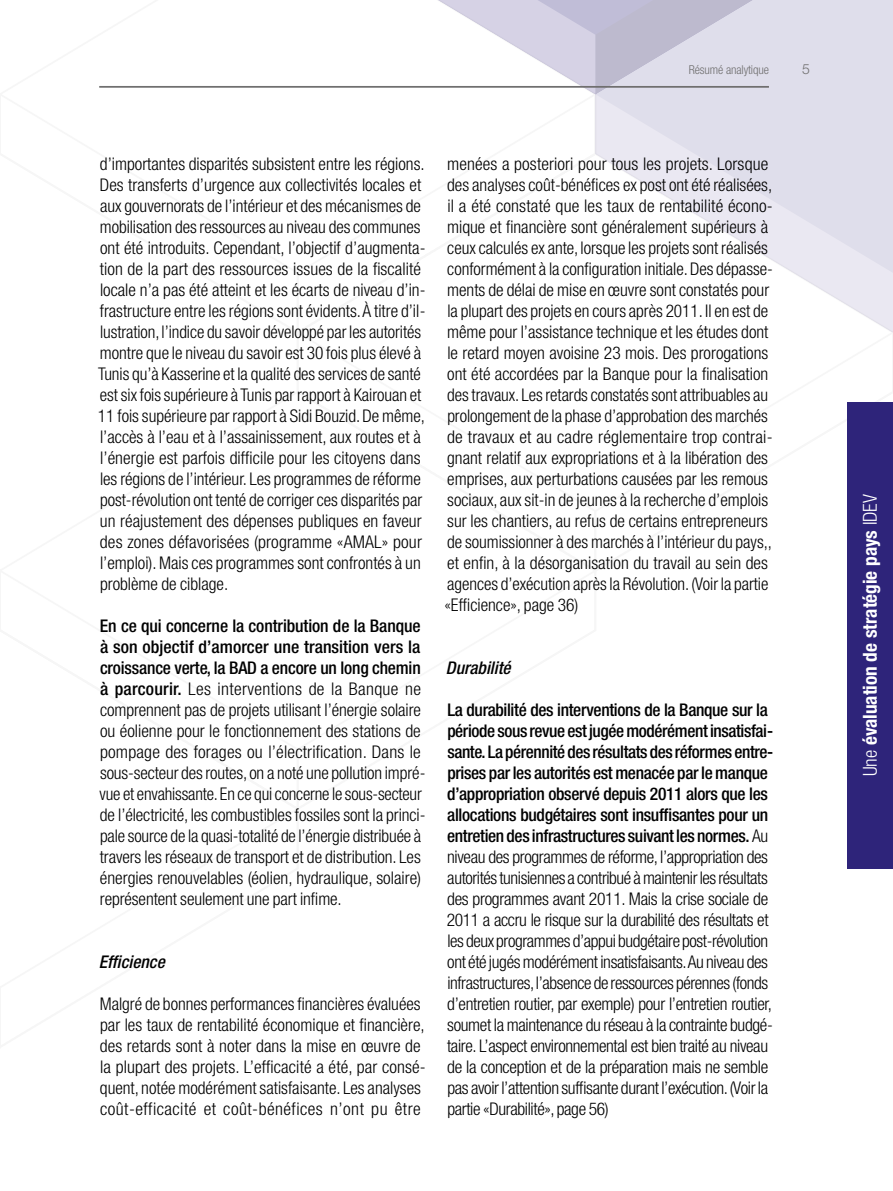
<style>
.page{position:relative;width:893px;height:1191px;background:#fff}
.page>*{position:absolute;margin:0;border:0;box-sizing:border-box;transform-origin:0 0}
.t1{font:700 condensed 19.25px "Helvetica Neue LT Std";color:#fff}
.t2{font:300 condensed 17.5px/21px "Helvetica Neue LT Std";color:#000}
.t3{font:300 condensed 17.5px/21px "Helvetica Neue LT Std";letter-spacing:-.02em;color:#000}
.t4{font:italic 500 condensed 17.5px "Helvetica Neue LT Std";color:#000}
.t5{font:300 14px "Helvetica Neue LT Std";color:#706f6f}
.t6{font:300 condensed 12.25px "Helvetica Neue LT Std";letter-spacing:-.01em;color:#706f6f}
.s1{font-weight:500}
.s2{font-weight:300}
</style>
<div class="page">
<svg style="left:438px;top:0;width:455px;height:332px"></svg>
<div style="left:847px;top:402px;width:46px;height:466px;background:#2e247a"></div>
<hr style="left:99px;top:86px;width:670px;height:2px;background:#706f6f">
<p class="t6" style="left:689px;top:63px;width:82px">Résumé analytique</p>
<p class="t5" style="left:802px;top:61px;width:9px">5</p>
<p class="t2" style="left:98px;top:153px;width:329px">d’importantes disparités subsistent entre les régions.<br>Des transferts d’urgence aux collectivités locales et aux gouvernorats de l’intérieur et des mécanismes de mobilisation des ressources au niveau des communes ont été introduits. Cependant, l’objectif d’augmenta&shy;tion de la part des ressources issues de la fiscalité locale n’a pas été atteint et les écarts de niveau d’in&shy;frastructure entre les régions sont évidents. À titre d’il&shy;lustration, l’indice du savoir développé par les autorités montre que le niveau du savoir est 30 fois plus élevé à Tunis qu’à Kasserine et la qualité des services de santé est six fois supérieure à Tunis par rapport à Kairouan et 11 fois supérieure par rapport à Sidi Bouzid. De même, l’accès à l’eau et à l’assainissement, aux routes et à l’énergie est parfois difficile pour les citoyens dans les régions de l’intérieur. Les programmes de réforme post-révolution ont tenté de corriger ces disparités par un réajustement des dépenses publiques en faveur des zones défavorisées (programme «AMAL» pour l’emploi). Mais ces programmes sont confrontés à un problème de ciblage.</p>
<p class="t2" style="left:100px;top:615px;width:327px"><span class="s1">En ce qui concerne la contribution de la Banque à son objectif d’amorcer une transition vers la croissance verte, la BAD a encore un long chemin à parcourir.</span> Les interventions de la Banque ne comprennent pas de projets utilisant l’énergie solaire ou éolienne pour le fonctionnement des stations de pompage des forages ou l’électrification. Dans le sous-secteur des routes, on a noté une pollution impré&shy;vue et envahissante. En ce qui concerne le sous-secteur de l’électricité, les combustibles fossiles sont la princi&shy;pale source de la quasi-totalité de l’énergie distribuée à travers les réseaux de transport et de distribution. Les énergies renouvelables (éolien, hydraulique, solaire) représentent seulement une part infime.</p>
<p class="t4" style="left:99px;top:951px;width:68px">Efficience</p>
<p class="t2" style="left:100px;top:993px;width:327px">Malgré de bonnes performances financières évaluées par les taux de rentabilité économique et financière, des retards sont à noter dans la mise en œuvre de la plupart des projets. L’efficacité a été, par consé&shy;quent, notée modérément satisfaisante. Les analyses coût-efficacité et coût-bénéfices n’ont pu être</p>
<p class="t2" style="left:444px;top:153px;width:330px">menées a posteriori pour tous les projets. Lorsque des analyses coût-bénéfices ex post ont été réalisées, il a été constaté que les taux de rentabilité écono&shy;mique et financière sont généralement supérieurs à ceux calculés ex ante, lorsque les projets sont réalisés conformément à la configuration initiale. Des dépasse&shy;ments de délai de mise en œuvre sont constatés pour la plupart des projets en cours après 2011. Il en est de même pour l’assistance technique et les études dont le retard moyen avoisine 23 mois. Des prorogations ont été accordées par la Banque pour la finalisation des travaux. Les retards constatés sont attribuables au prolongement de la phase d’approbation des marchés de travaux et au cadre réglementaire trop contrai&shy;gnant relatif aux expropriations et à la libération des emprises, aux perturbations causées par les remous sociaux, aux sit-in de jeunes à la recherche d’emplois sur les chantiers, au refus de certains entrepreneurs de soumissionner à des marchés à l’intérieur du pays,, et enfin, à la désorganisation du travail au sein des agences d’exécution après la Révolution. (Voir la partie «Efficience», page 36)</p>
<p class="t4" style="left:446px;top:657px;width:66px">Durabilité</p>
<p class="t3" style="left:447px;top:699px;width:328px"><span class="s1">La durabilité des interventions de la Banque sur la période sous revue est jugée modérément insatisfai&shy;sante. La pérennité des résultats des réformes entre&shy;prises par les autorités est menacée par le manque d’appropriation observé depuis 2011 alors que les allocations budgétaires sont insuffisantes pour un entretien des infrastructures suivant les normes.</span> Au niveau des programmes de réforme, l’appropriation des autorités tunisiennes a contribué à maintenir les résultats des programmes avant 2011. Mais la crise sociale de 2011 a accru le risque sur la durabilité des résultats et les deux programmes d’appui budgétaire post-révolution ont été jugés modérément insatisfaisants. Au niveau des infrastructures, l’absence de ressources pérennes (fonds d’entretien routier, par exemple) pour l’entretien routier, soumet la maintenance du réseau à la contrainte budgé&shy;taire. L’aspect environnemental est bien traité au niveau de la conception et de la préparation mais ne semble pas avoir l’attention suffisante durant l’exécution. (Voir la partie «Durabilité», page 56)</p>
<p class="t1" style="left:858px;top:776px;width:284px;rotate:-90deg"><span class="s2">Une</span> évaluation de stratégie pays <span class="s2">IDEV</span></p>
</div>
